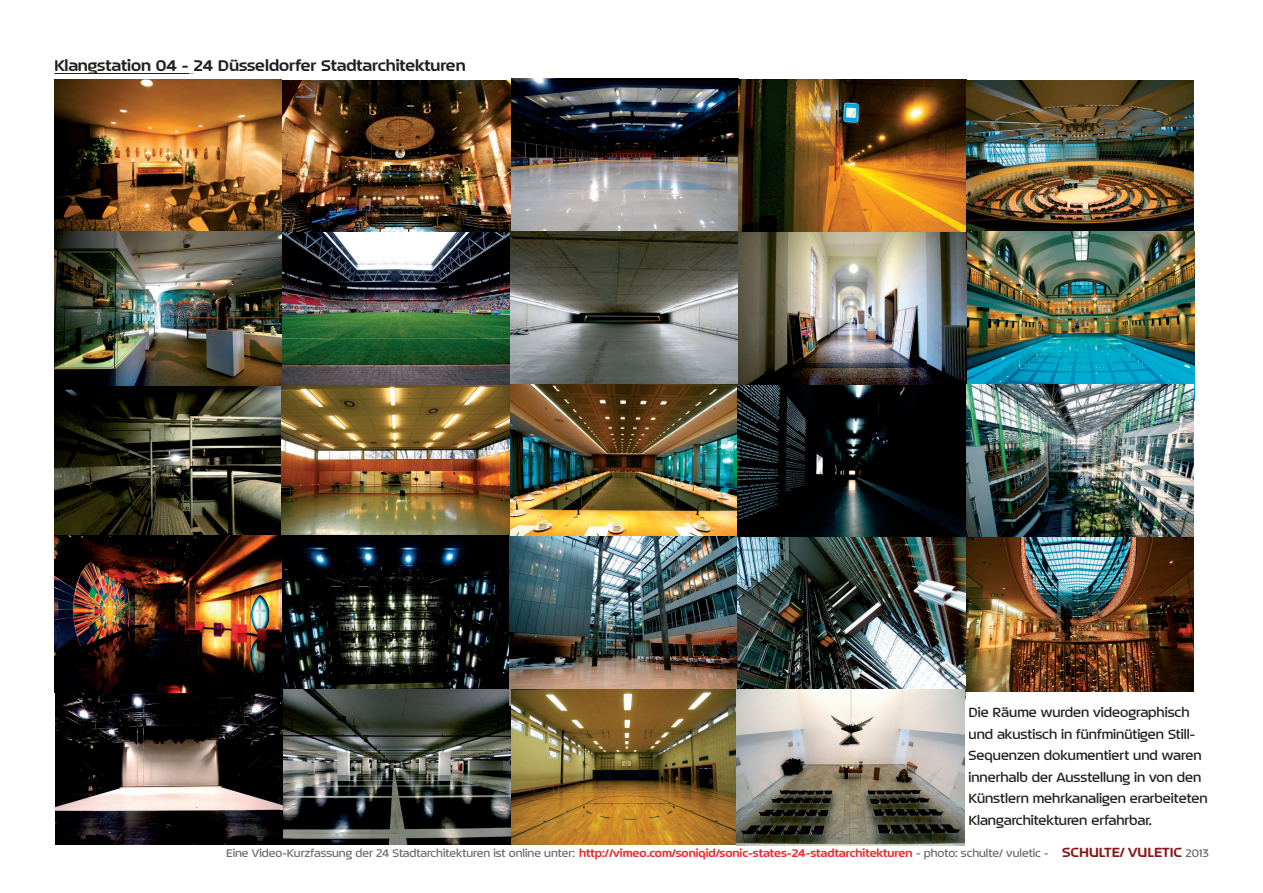
<style>
.page{position:relative;width:1263px;height:893px;background:#fff}
.page>*{position:absolute;margin:0;border:0;box-sizing:border-box;transform-origin:0 0}
.t1{font:700 21px "September";color:#231f20}
.t2{font:500 18px/21.6px "September";color:#231f20}
.t3{font:500 15px "September";color:#6c6d70}
.s1{font-weight:700;color:#ee292f}
.s2{font-weight:700;font-size:18px;color:#881619}
.s3{font-style:inherit}
</style>
<div class="page">
<img style="left:54px;top:80px;width:456px;height:170px">
<img style="left:54px;top:232px;width:228px;height:155px">
<hr style="left:55px;top:73px;width:134px;height:1px;background:#231f20">
<img style="left:55px;top:692px;width:228px;height:152px">
<img style="left:54px;top:387px;width:228px;height:149px">
<img style="left:283px;top:232px;width:912px;height:169px">
<img style="left:282px;top:385px;width:912px;height:170px">
<img style="left:281px;top:536px;width:456px;height:170px">
<img style="left:284px;top:690px;width:452px;height:154px">
<img style="left:511px;top:79px;width:228px;height:161px">
<img style="left:739px;top:80px;width:455px;height:170px">
<img style="left:738px;top:538px;width:227px;height:169px">
<img style="left:736px;top:690px;width:228px;height:155px">
<img style="left:54px;top:536px;width:228px;height:156px">
<img style="left:966px;top:538px;width:228px;height:153px">
<p class="t1" style="left:54px;top:54px;width:413px">Klangstation 04 - 24 Düsseldorfer Stadtarchitekturen</p>
<p class="t2" style="left:968px;top:701px;width:241px">Die Räume wurden videographisch und akustisch in fünfminütigen Still-Sequenzen dokumentiert und waren innerhalb der Ausstellung in von den Künstlern mehrkanaligen erarbeiteten Klangarchitekturen erfahrbar.</p>
<p class="t3" style="left:226px;top:845px;width:984px">Eine Video-Kurzfassung der 24 Stadtarchitekturen ist online unter: <span class="s1">http://vimeo.com/soniqid/sonic-states-24-stadtarchitekturen</span> - photo: schulte/ vuletic - <span class="s2">SCHULTE/ VULETIC</span> <span class="s3">2013</span></p>
</div>
